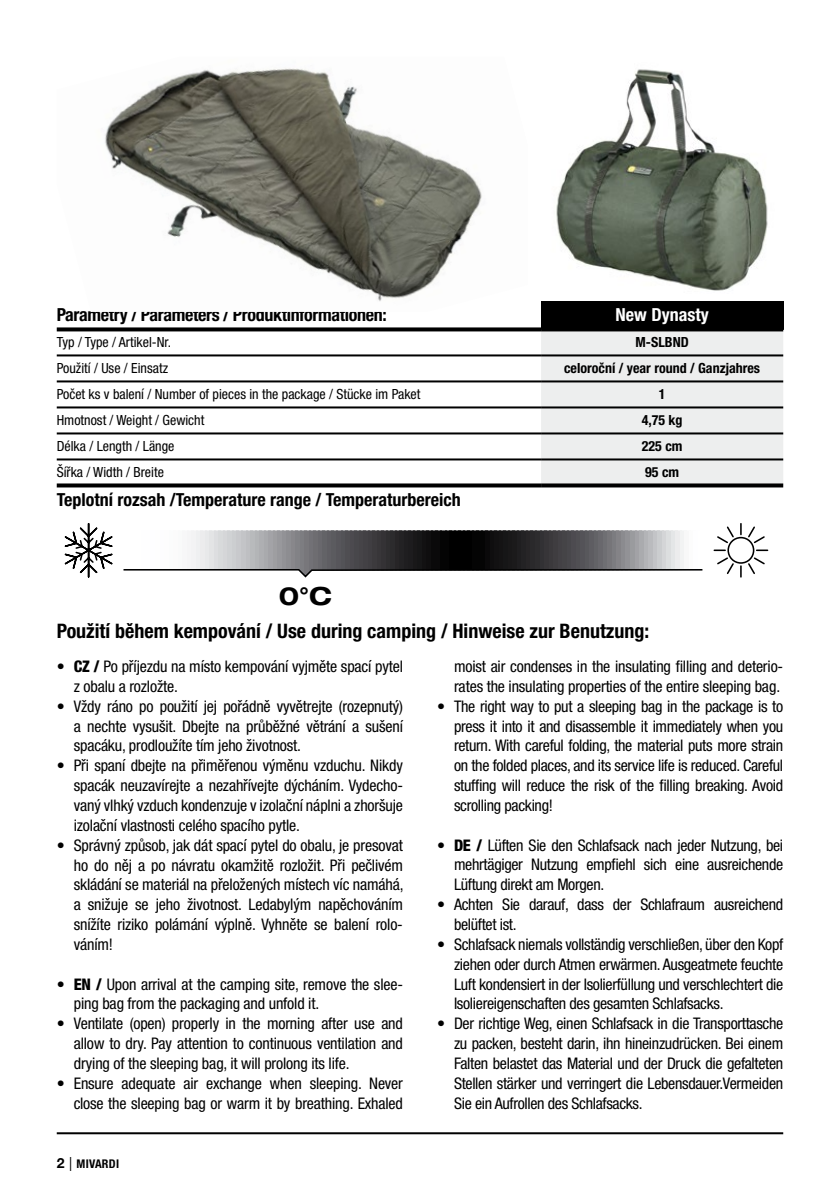
<style>
.page{position:relative;width:840px;height:1191px;background:#fff}
.page>*{position:absolute;margin:0;border:0;box-sizing:border-box;transform-origin:0 0}
.t1{font:700 expanded 25px "Helvetica Neue LT Pro";color:#000}
.t2{font:700 condensed 20px "Helvetica Neue LT Pro";color:#000}
.t3{font:700 condensed 18px "Helvetica Neue LT Pro";color:#000}
.t4{font:700 condensed 18px "Helvetica Neue LT Pro";letter-spacing:-.02em;color:#000}
.t5{font:700 condensed 18px "Helvetica Neue LT Pro";color:#fff}
.t6{font:condensed 16px/19.8px "Helvetica Neue LT Pro";letter-spacing:-.01em;color:#000;text-align:justify}
.t7{font:condensed 14px "Helvetica Neue LT Pro";color:#000}
.t8{font:700 condensed 14px "Helvetica Neue LT Pro";color:#000}
.t9{font:700 condensed 12px "Helvetica Neue LT Pro";letter-spacing:.02em;color:#000}
.s1{font-weight:800}
.s2{font-stretch:normal;font-size:14px}
.s3{font-weight:400;font-stretch:normal;font-size:14px}
</style>
<div class="page">
<hr style="left:57px;top:1132px;width:725px;height:2px;background:#000">
<div style="left:540px;top:300px;width:242px;height:29px;background:#000"></div>
<div style="left:540px;top:331px;width:242px;height:152px;background:#edeeee"></div>
<hr style="left:57px;top:354px;width:483px;height:2px;background:#000">
<hr style="left:540px;top:354px;width:242px;height:2px;background:#000">
<hr style="left:57px;top:380px;width:483px;height:2px;background:#000">
<hr style="left:540px;top:380px;width:242px;height:2px;background:#000">
<hr style="left:57px;top:406px;width:483px;height:2px;background:#000">
<hr style="left:540px;top:406px;width:242px;height:2px;background:#000">
<hr style="left:57px;top:432px;width:483px;height:2px;background:#000">
<hr style="left:540px;top:432px;width:242px;height:2px;background:#000">
<hr style="left:57px;top:458px;width:483px;height:2px;background:#000">
<hr style="left:540px;top:458px;width:242px;height:2px;background:#000">
<svg style="left:57px;top:327px;width:483px;height:4px;background:#1c1c1c"></svg>
<hr style="left:540px;top:327px;width:242px;height:4px;background:#000">
<svg style="left:57px;top:483px;width:483px;height:4px;background:#1e1e1e"></svg>
<svg style="left:540px;top:483px;width:242px;height:4px"></svg>
<img style="left:105px;top:68px;width:377px;height:233px">
<img style="left:556px;top:69px;width:212px;height:222px">
<svg style="left:64px;top:523px;width:704px;height:55px"></svg>
<p class="t4" style="left:57px;top:304px;width:331px">Parametry / Parameters / Produktinformationen:</p>
<p class="t5" style="left:615px;top:304px;width:94px">New Dynasty</p>
<p class="t7" style="left:57px;top:334px;width:116px">Typ / Type / Artikel‑Nr.</p>
<p class="t8" style="left:635px;top:334px;width:55px">M‑SLBND</p>
<p class="t7" style="left:57px;top:360px;width:113px">Použití / Use / Einsatz</p>
<p class="t8" style="left:564px;top:360px;width:197px">celoroční / year round / Ganzjahres</p>
<p class="t7" style="left:57px;top:386px;width:365px">Počet ks v balení / Number of pieces in the package / Stücke im Paket</p>
<p class="t8" style="left:658px;top:386px;width:8px">1</p>
<p class="t7" style="left:57px;top:412px;width:149px">Hmotnost / Weight / Gewicht</p>
<p class="t8" style="left:641px;top:412px;width:42px">4,75 kg</p>
<p class="t7" style="left:57px;top:438px;width:119px">Délka / Length / Länge</p>
<p class="t8" style="left:641px;top:438px;width:42px">225 cm</p>
<p class="t7" style="left:57px;top:464px;width:109px">Šířka / Width / Breite</p>
<p class="t8" style="left:644px;top:464px;width:35px">95 cm</p>
<p class="t3" style="left:57px;top:489px;width:405px">Teplotní rozsah /Temperature range / Temperaturbereich</p>
<h1 class="t1" style="left:278px;top:496px;width:55px">0°C</h1>
<h1 class="t1" style="left:278px;top:581px;width:55px">0°C</h1>
<p class="t2" style="left:57px;top:619px;width:593px">Použití během kempování / Use during camping / Hinweise zur Benutzung:</p>
<p class="t6" style="left:74px;top:656px;width:330px;text-indent:-17px"><span class="s1">• CZ /</span> Po příjezdu na místo kempování vyjměte spací pytel z obalu a rozložte.</p>
<p class="t6" style="left:74px;top:696px;width:330px;text-indent:-17px">• Vždy ráno po použití jej pořádně vyvětrejte (rozepnutý) a nechte vysušit. Dbejte na průběžné větrání a sušení spacáku, prodloužíte tím jeho životnost.</p>
<p class="t6" style="left:74px;top:755px;width:330px;text-indent:-17px">• Při spaní dbejte na přiměřenou výměnu vzduchu. Nikdy spacák neuzavírejte a nezahřívejte dýcháním. Vydecho‑ vaný vlhký vzduch kondenzuje v izolační náplni a zhoršuje izolační vlastnosti celého spacího pytle.</p>
<p class="t6" style="left:74px;top:835px;width:331px;text-indent:-17px">• Správný způsob, jak dát spací pytel do obalu, je presovat ho do něj a po návratu okamžitě rozložit. Při pečlivém skládání se materiál na přeložených místech víc namáhá, a snižuje se jeho životnost. Ledabylým napěchováním snížíte riziko polámání výplně. Vyhněte se balení rolo‑ váním!</p>
<p class="t6" style="left:74px;top:974px;width:330px;text-indent:-17px"><span class="s1">• EN /</span> Upon arrival at the camping site, remove the slee‑ ping bag from the packaging and unfold it.</p>
<p class="t6" style="left:74px;top:1013px;width:330px;text-indent:-17px">• Ventilate (open) properly in the morning after use and allow to dry. Pay attention to continuous ventilation and drying of the sleeping bag, it will prolong its life.</p>
<p class="t6" style="left:57px;top:1073px;width:347px;text-align:right">• Ensure adequate air exchange when sleeping. Never close the sleeping bag or warm it by breathing. Exhaled</p>
<h1 class="t1" style="left:278px;top:667px;width:55px">0°C</h1>
<h1 class="t1" style="left:278px;top:752px;width:55px">0°C</h1>
<p class="t9" style="left:57px;top:1156px;width:64px"><span class="s2">2</span> <span class="s3">|</span> MIVARDI</p>
<p class="t6" style="left:454px;top:656px;width:330px">moist air condenses in the insulating filling and deterio‑ rates the insulating properties of the entire sleeping bag.</p>
<p class="t6" style="left:454px;top:696px;width:330px;text-indent:-17px">• The right way to put a sleeping bag in the package is to press it into it and disassemble it immediately when you return. With careful folding, the material puts more strain on the folded places, and its service life is reduced. Careful stuffing will reduce the risk of the filling breaking. Avoid scrolling packing!</p>
<p class="t6" style="left:454px;top:835px;width:330px;text-indent:-17px"><span class="s1">• DE /</span> Lüften Sie den Schlafsack nach jeder Nutzung, bei mehrtägiger Nutzung empfiehl sich eine ausreichende Lüftung direkt am Morgen.</p>
<p class="t6" style="left:454px;top:894px;width:330px;text-indent:-17px">• Achten Sie darauf, dass der Schlafraum ausreichend belüftet ist.</p>
<p class="t6" style="left:454px;top:934px;width:330px;text-indent:-17px">• Schlafsack niemals vollständig verschließen, über den Kopf ziehen oder durch Atmen erwärmen. Ausgeatmete feuchte Luft kondensiert in der Isolierfüllung und verschlechtert die Isoliereigenschaften des gesamten Schlafsacks.</p>
<p class="t6" style="left:454px;top:1013px;width:330px;text-indent:-17px">• Der richtige Weg, einen Schlafsack in die Transporttasche zu packen, besteht darin, ihn hineinzudrücken. Bei einem Falten belastet das Material und der Druck die gefalteten Stellen stärker und verringert die Lebensdauer.Vermeiden Sie ein Aufrollen des Schlafsacks.</p>
</div>
